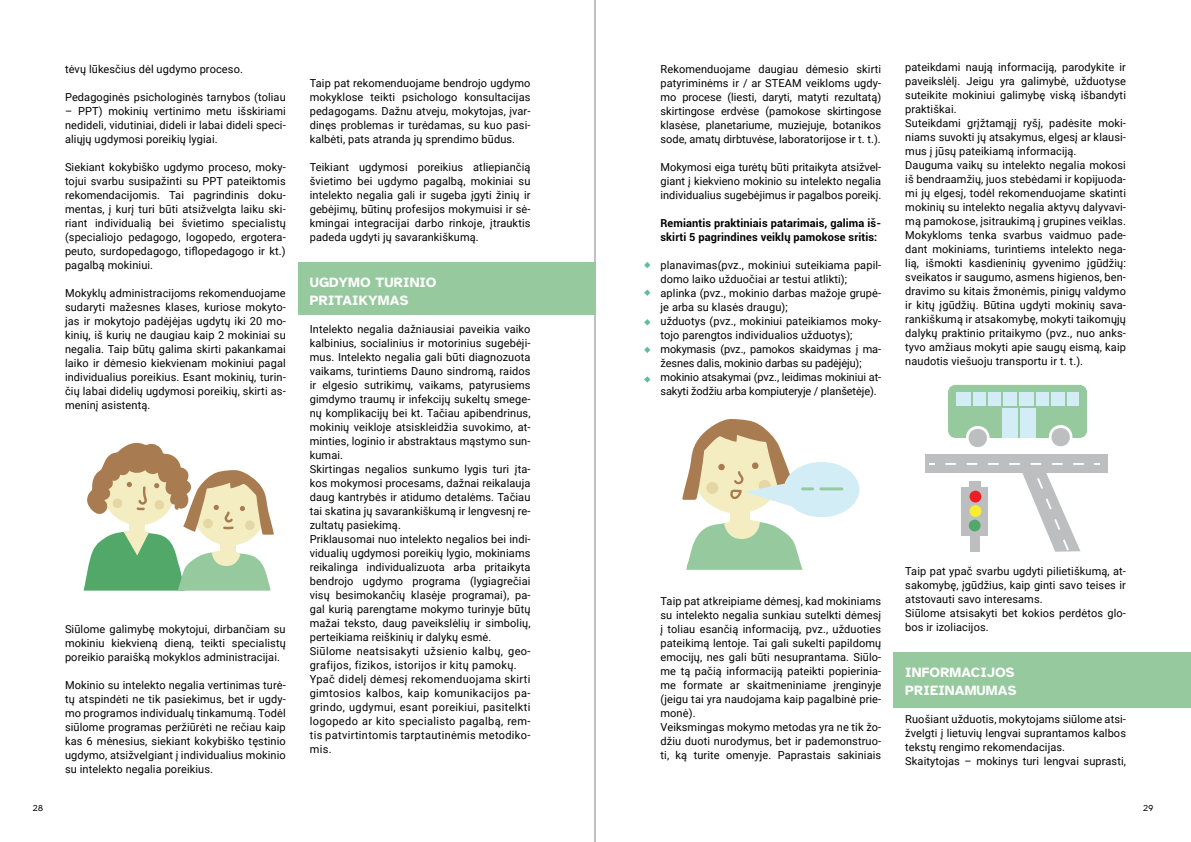
<style>
.page{position:relative;width:1191px;height:842px;background:#fff}
.page>*{position:absolute;margin:0;border:0;box-sizing:border-box;transform-origin:0 0}
.t1{font:700 14px/18px "Atkinson Hyperlegible";letter-spacing:.01em;color:#fff}
.t2{font:11px/14px "Roboto";letter-spacing:.01em;color:#000;text-align:justify}
.t3{font:700 11px/14px "Roboto";letter-spacing:.01em;color:#000}
.t4{font:9px "Atkinson Hyperlegible";color:#000}
</style>
<div class="page">
<hr style="left:594px;top:0;width:1px;height:842px;background:#808285">
<div style="left:298px;top:262px;width:297px;height:53px;background:#96c99d"></div>
<div style="left:893px;top:652px;width:298px;height:56px;background:#96c99d"></div>
<svg style="left:644px;top:376px;width:6px;height:7px"></svg>
<svg style="left:644px;top:262px;width:6px;height:6px"></svg>
<svg style="left:644px;top:289px;width:6px;height:7px"></svg>
<svg style="left:644px;top:319px;width:6px;height:6px"></svg>
<svg style="left:644px;top:347px;width:6px;height:6px"></svg>
<svg style="left:84px;top:442px;width:190px;height:149px"></svg>
<div style="left:783px;top:462px;width:76px;height:55px;background:#d2edf6;border-radius:50%"></div>
<svg style="left:682px;top:419px;width:130px;height:151px"></svg>
<hr style="left:821px;top:487px;width:21px;height:3px;background:#96c99d">
<div style="left:948px;top:385px;width:139px;height:53px;background:#96c99d;border-radius:7px"></div>
<svg style="left:966px;top:426px;width:24px;height:21px"></svg>
<svg style="left:1048px;top:425px;width:25px;height:22px"></svg>
<div style="left:1002px;top:409px;width:15px;height:29px;background:#d2edf6"></div>
<div style="left:1020px;top:409px;width:15px;height:29px;background:#d2edf6"></div>
<div style="left:956px;top:392px;width:123px;height:14px;background:#d2edf6"></div>
<svg style="left:971px;top:392px;width:1px;height:14px"></svg>
<svg style="left:986px;top:392px;width:2px;height:14px"></svg>
<svg style="left:1001px;top:392px;width:2px;height:14px"></svg>
<svg style="left:1017px;top:392px;width:2px;height:14px"></svg>
<svg style="left:1034px;top:392px;width:2px;height:14px"></svg>
<svg style="left:1049px;top:392px;width:1px;height:14px"></svg>
<svg style="left:1065px;top:392px;width:1px;height:14px"></svg>
<div style="left:925px;top:454px;width:183px;height:19px;background:#bcbec0"></div>
<svg style="left:988px;top:463px;width:10px;height:2px"></svg>
<svg style="left:966px;top:463px;width:11px;height:2px"></svg>
<svg style="left:945px;top:463px;width:11px;height:2px"></svg>
<svg style="left:1094px;top:463px;width:6px;height:2px"></svg>
<svg style="left:1009px;top:463px;width:74px;height:89px"></svg>
<div style="left:961px;top:487px;width:27px;height:49px;background:#bcbec0"></div>
<div style="left:969px;top:491px;width:12px;height:11px;background:#ed1d24;border-radius:50%"></div>
<div style="left:969px;top:505px;width:12px;height:12px;background:#f9ed32;border-radius:50%"></div>
<div style="left:968px;top:520px;width:12px;height:11px;background:#51a868;border-radius:50%"></div>
<div style="left:969px;top:481px;width:11px;height:6px;background:#bcbec0"></div>
<div style="left:970px;top:536px;width:9px;height:16px;background:#bcbec0"></div>
<p class="t2" style="left:65px;top:62px;width:179px">tėvų lūkesčius dėl ugdymo proceso.</p>
<p class="t2" style="left:65px;top:90px;width:222px">Pedagoginės psichologinės tarnybos (toliau</p>
<p class="t2" style="left:65px;top:104px;width:222px">– PPT) mokinių vertinimo metu išskiriami nedideli, vidutiniai, dideli ir labai dideli speci&shy;aliųjų ugdymosi poreikių lygiai.</p>
<p class="t2" style="left:65px;top:160px;width:222px">Siekiant kokybiško ugdymo proceso, moky&shy;tojui svarbu susipažinti su PPT pateiktomis rekomendacijomis. Tai pagrindinis doku&shy;mentas, į kurį turi būti atsižvelgta laiku ski&shy;riant individualią bei švietimo specialistų (specialiojo pedagogo, logopedo, ergotera&shy;peuto, surdopedagogo, tiflopedagogo ir kt.) pagalbą mokiniui.</p>
<p class="t2" style="left:65px;top:286px;width:222px">Mokyklų administracijoms rekomenduojame sudaryti mažesnes klases, kuriose mokyto&shy;jas ir mokytojo padėjėjas ugdytų iki 20 mo&shy;kinių, iš kurių ne daugiau kaip 2 mokiniai su negalia. Taip būtų galima skirti pakankamai laiko ir dėmesio kiekvienam mokiniui pagal individualius poreikius. Esant mokinių, turin&shy;čių labai didelių ugdymosi poreikių, skirti as&shy;meninį asistentą.</p>
<p class="t2" style="left:65px;top:622px;width:222px">Siūlome galimybę mokytojui, dirbančiam su mokiniu kiekvieną dieną, teikti specialistų poreikio paraišką mokyklos administracijai.</p>
<p class="t2" style="left:65px;top:678px;width:222px">Mokinio su intelekto negalia vertinimas turė&shy;tų atspindėti ne tik pasiekimus, bet ir ugdy&shy;mo programos individualų tinkamumą. Todėl siūlome programas peržiūrėti ne rečiau kaip kas 6 mėnesius, siekiant kokybiško tęstinio ugdymo, atsižvelgiant į individualius mokinio su intelekto negalia poreikius.</p>
<p class="t2" style="left:310px;top:76px;width:222px">Taip pat rekomenduojame bendrojo ugdymo mokyklose teikti psichologo konsultacijas pedagogams. Dažnu atveju, mokytojas, įvar&shy;dinęs problemas ir turėdamas, su kuo pasi&shy;kalbėti, pats atranda jų sprendimo būdus.</p>
<p class="t2" style="left:310px;top:160px;width:222px">Teikiant ugdymosi poreikius atliepiančią švietimo bei ugdymo pagalbą, mokiniai su intelekto negalia gali ir sugeba įgyti žinių ir gebėjimų, būtinų profesijos mokymuisi ir sė&shy;kmingai integracijai darbo rinkoje, įtrauktis padeda ugdyti jų savarankiškumą.</p>
<p class="t1" style="left:310px;top:274px;width:128px">UGDYMO TURINIO<br>PRITAIKYMAS</p>
<p class="t2" style="left:310px;top:322px;width:222px;text-align:left">Intelekto negalia dažniausiai paveikia vaiko kalbinius, socialinius ir motorinius sugebėji&shy;mus. Intelekto negalia gali būti diagnozuota vaikams, turintiems Dauno sindromą, raidos ir elgesio sutrikimų, vaikams, patyrusiems gimdymo traumų ir infekcijų sukeltų smege&shy;nų komplikacijų bei kt. Tačiau apibendrinus, mokinių veikloje atsiskleidžia suvokimo, at&shy;minties, loginio ir abstraktaus mąstymo sun&shy;kumai.<br>Skirtingas negalios sunkumo lygis turi įta&shy;kos mokymosi procesams, dažnai reikalauja daug kantrybės ir atidumo detalėms. Tačiau tai skatina jų savarankiškumą ir lengvesnį re&shy;zultatų pasiekimą.<br>Priklausomai nuo intelekto negalios bei indi&shy;vidualių ugdymosi poreikių lygio, mokiniams reikalinga individualizuota arba pritaikyta bendrojo ugdymo programa (lygiagrečiai visų besimokančių klasėje programai), pa&shy;gal kurią parengtame mokymo turinyje būtų mažai teksto, daug paveikslėlių ir simbolių, perteikiama reiškinių ir dalykų esmė.<br>Siūlome neatsisakyti užsienio kalbų, geo&shy;grafijos, fizikos, istorijos ir kitų pamokų.<br>Ypač didelį dėmesį rekomenduojama skirti gimtosios kalbos, kaip komunikacijos pa&shy;grindo, ugdymui, esant poreikiui, pasitelkti logopedo ar kito specialisto pagalbą, rem&shy;tis patvirtintomis tarptautinėmis metodiko&shy;mis.</p>
<p class="t2" style="left:660px;top:62px;width:222px">Rekomenduojame daugiau dėmesio skirti patyriminėms ir / ar STEAM veikloms ugdy&shy;mo procese (liesti, daryti, matyti rezultatą) skirtingose erdvėse (pamokose skirtingose klasėse, planetariume, muziejuje, botanikos sode, amatų dirbtuvėse, laboratorijose ir t. t.).</p>
<p class="t2" style="left:660px;top:160px;width:222px">Mokymosi eiga turėtų būti pritaikyta atsižvel&shy;giant į kiekvieno mokinio su intelekto negalia individualius sugebėjimus ir pagalbos poreikį.</p>
<p class="t3" style="left:660px;top:216px;width:222px">Remiantis praktiniais patarimais, galima iš&shy;skirti 5 pagrindines veiklų pamokose sritis:</p>
<p class="t2" style="left:660px;top:258px;width:222px;text-align:left">planavimas(pvz., mokiniui suteikiama papil&shy;domo laiko užduočiai ar testui atlikti); aplinka (pvz., mokinio darbas mažoje grupė&shy;je arba su klasės draugu);<br>užduotys (pvz., mokiniui pateikiamos moky&shy;tojo parengtos individualios užduotys); mokymasis (pvz., pamokos skaidymas į ma&shy;žesnes dalis, mokinio darbas su padėjėju); mokinio atsakymai (pvz., leidimas mokiniui at&shy;sakyti žodžiu arba kompiuteryje / planšetėje).</p>
<p class="t2" style="left:905px;top:60px;width:222px;text-align:left">pateikdami naują informaciją, parodykite ir paveikslėlį. Jeigu yra galimybė, užduotyse suteikite mokiniui galimybę viską išbandyti praktiškai.<br>Suteikdami grįžtamąjį ryšį, padėsite moki&shy;niams suvokti jų atsakymus, elgesį ar klausi&shy;mus į jūsų pateikiamą informaciją.<br>Dauguma vaikų su intelekto negalia mokosi iš bendraamžių, juos stebėdami ir kopijuoda&shy;mi jų elgesį, todėl rekomenduojame skatinti mokinių su intelekto negalia aktyvų dalyvavi&shy;mą pamokose, įsitraukimą į grupines veiklas.<br>Mokykloms tenka svarbus vaidmuo pade&shy;dant mokiniams, turintiems intelekto nega&shy;lią, išmokti kasdieninių gyvenimo įgūdžių: sveikatos ir saugumo, asmens higienos, ben&shy;dravimo su kitais žmonėmis, pinigų valdymo ir kitų įgūdžių. Būtina ugdyti mokinių sava&shy;rankiškumą ir atsakomybę, mokyti taikomųjų dalykų praktinio pritaikymo (pvz., nuo anks&shy;tyvo amžiaus mokyti apie saugų eismą, kaip naudotis viešuoju transportu ir t. t.).</p>
<p class="t2" style="left:660px;top:594px;width:222px;text-align:left">Taip pat atkreipiame dėmesį, kad mokiniams su intelekto negalia sunkiau sutelkti dėmesį į toliau esančią informaciją, pvz., užduoties pateikimą lentoje. Tai gali sukelti papildomų emocijų, nes gali būti nesuprantama. Siūlo&shy;me tą pačią informaciją pateikti popierinia&shy;me formate ar skaitmeniniame įrenginyje (jeigu tai yra naudojama kaip pagalbinė prie&shy;monė).<br>Veiksmingas mokymo metodas yra ne tik žo&shy;džiu duoti nurodymus, bet ir pademonstruo&shy;ti, ką turite omenyje. Paprastais sakiniais</p>
<p class="t2" style="left:905px;top:564px;width:222px;text-align:left">Taip pat ypač svarbu ugdyti pilietiškumą, at&shy;sakomybę, įgūdžius, kaip ginti savo teises ir atstovauti savo interesams.<br>Siūlome atsisakyti bet kokios perdėtos glo&shy;bos ir izoliacijos.</p>
<p class="t1" style="left:905px;top:664px;width:113px">INFORMACIJOS<br>PRIEINAMUMAS</p>
<p class="t2" style="left:905px;top:712px;width:222px;text-align:left">Ruošiant užduotis, mokytojams siūlome atsi&shy;žvelgti į lietuvių lengvai suprantamos kalbos tekstų rengimo rekomendacijas.<br>Skaitytojas – mokinys turi lengvai suprasti,</p>
<p class="t4" style="left:33px;top:803px;width:12px">28</p>
<p class="t4" style="left:1143px;top:803px;width:12px">29</p>
</div>
